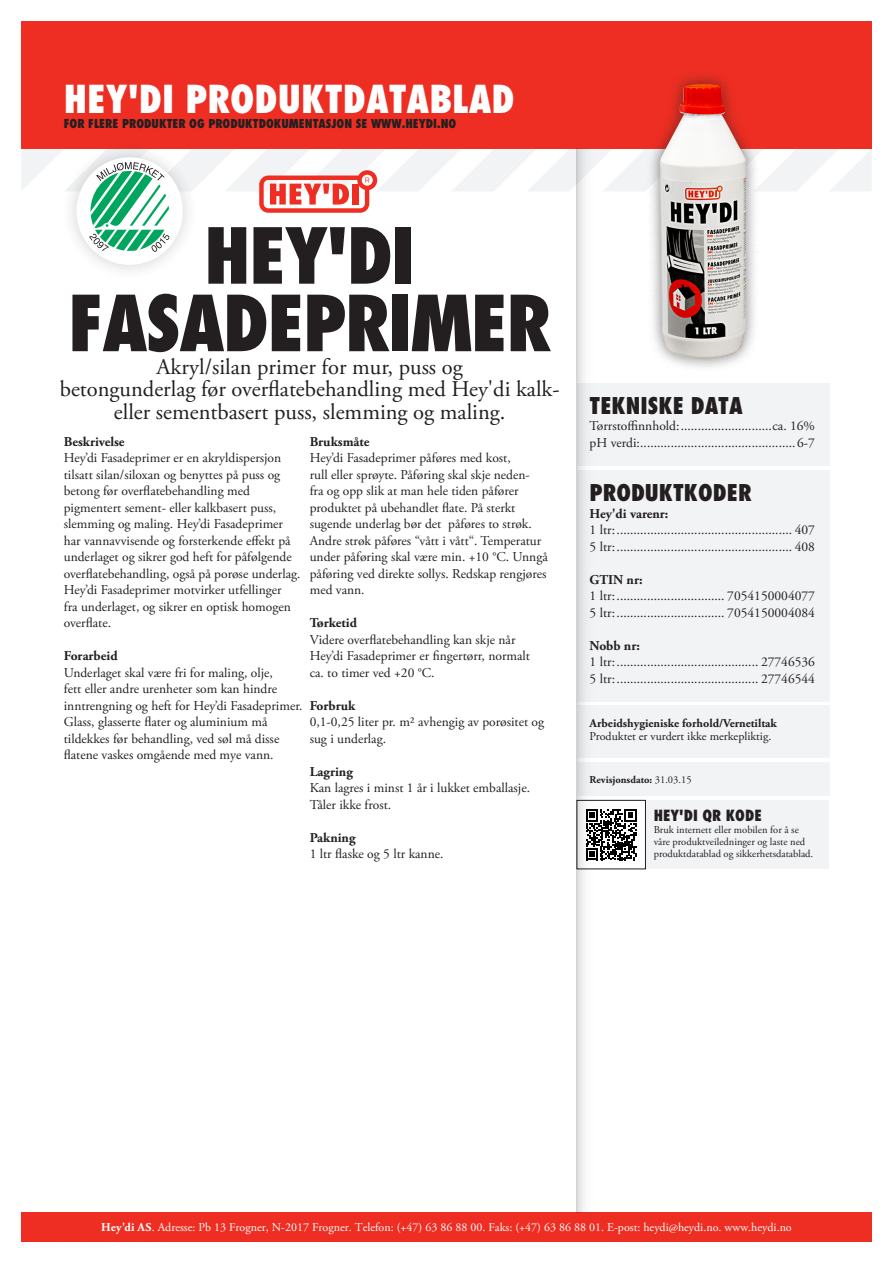
<style>
.page{position:relative;width:893px;height:1263px;background:#fff}
.page>*{position:absolute;margin:0;border:0;box-sizing:border-box;transform-origin:0 0}
.t1{font:800 condensed 75px/67.5px "Futura";letter-spacing:-.025em;color:#231f20;text-align:center}
.t2{font:800 condensed 37.5px "Futura";color:#fff}
.t3{font:22.5px/22.5px "Adobe Garamond Pro";color:#231f20;text-align:center}
.t4{font:800 condensed 22.5px "Futura";color:#231f20}
.t5{font:800 condensed 15px "Futura";color:#231f20}
.t6{font:13.5px/16.5px "Adobe Garamond Pro";color:#231f20}
.t7{font:700 13.5px "Adobe Garamond Pro";color:#231f20}
.t8{font:12px "Adobe Garamond Pro";color:#fff}
.t9{font:800 condensed 12px "Futura";color:#231f20}
.t10{font:700 12px "Adobe Garamond Pro";color:#231f20}
.t11{font:12px "Adobe Garamond Pro";color:#231f20}
.t12{font:10.5px/12px "Adobe Garamond Pro";color:#231f20}
.t13{font:700 10.5px "Adobe Garamond Pro";color:#231f20}
.s1{font-weight:400}
.s2{font-weight:700}
</style>
<div class="page">
<div style="left:21px;top:21px;width:851px;height:128px;background:#ee2e22"></div>
<div style="left:21px;top:1212px;width:851px;height:30px;background:#ee2e22"></div>
<div style="left:577px;top:762px;width:252px;height:33px;background:#f2f3f4"></div>
<div style="left:577px;top:470px;width:252px;height:231px;background:#f2f3f4"></div>
<div style="left:577px;top:705px;width:252px;height:53px;background:#f2f3f4"></div>
<div style="left:645px;top:800px;width:184px;height:69px;background:#f2f3f4"></div>
<svg style="left:598px;top:809px;width:39px;height:51px"></svg>
<div style="left:577px;top:383px;width:252px;height:82px;background:#f2f3f4"></div>
<div style="left:646px;top:70px;width:114px;height:303px;background:#231f20;opacity:.5"></div>
<img style="left:660px;top:84px;width:86px;height:274px">
<svg style="left:577px;top:252px;width:21px;height:960px"></svg>
<div style="left:61px;top:141px;width:138px;height:140px;background:#231f20;opacity:.2"></div>
<div style="left:77px;top:157px;width:106px;height:108px;background:#fff;border-radius:50%"></div>
<svg style="left:22px;top:149px;width:849px;height:103px"></svg>
<h2 class="t2" style="left:64px;top:75px;width:452px">HEY'DI PRODUKTDATABLAD</h2>
<p class="t9" style="left:64px;top:115px;width:394px">FOR FLERE PRODUKTER OG PRODUKTDOKUMENTASJON SE WWW.HEYDI.NO</p>
<h1 class="t1" style="left:68px;top:221px;width:485px">HEY'DI<br>FASADEPRIMER</h1>
<h3 class="t3" style="left:60px;top:356px;width:501px">Akryl/silan primer for mur, puss og<br>betongunderlag før overflatebehandling med Hey'di kalk&shy;eller sementbasert puss, slemming og maling.</h3>
<h3 class="t4" style="left:590px;top:391px;width:155px">TEKNISKE DATA</h3>
<p class="t6" style="left:590px;top:418px;width:227px">Tørrstoffinnhold:...........................ca. 16%</p>
<p class="t7" style="left:64px;top:434px;width:62px">Beskrivelse</p>
<p class="t6" style="left:590px;top:435px;width:227px">pH verdi:..............................................6-7</p>
<p class="t6" style="left:64px;top:450px;width:238px">Hey’di Fasadeprimer er en akryldispersjon tilsatt silan/siloxan og benyttes på puss og betong før overflatebehandling med pigmentert sement- eller kalkbasert puss, slemming og maling. Hey’di Fasadeprimer har vannavvisende og forsterkende effekt på underlaget og sikrer god heft for påfølgende overflatebehandling, også på porøse underlag.<br>Hey’di Fasadeprimer motvirker utfellinger<br>fra underlaget, og sikrer en optisk homogen overflate.</p>
<p class="t7" style="left:64px;top:648px;width:55px">Forarbeid</p>
<p class="t6" style="left:64px;top:665px;width:240px">Underlaget skal være fri for maling, olje,<br>fett eller andre urenheter som kan hindre inntrengning og heft for Hey’di Fasadeprimer.<br>Glass, glasserte flater og aluminium må tildekkes før behandling, ved søl må disse flatene vaskes omgående med mye vann.</p>
<p class="t7" style="left:310px;top:434px;width:61px">Bruksmåte</p>
<p class="t6" style="left:310px;top:450px;width:240px">Hey’di Fasadeprimer påføres med kost,<br>rull eller sprøyte. Påføring skal skje neden-<br>fra og opp slik at man hele tiden påfører produktet på ubehandlet flate. På sterkt sugende underlag bør det påføres to strøk.<br>Andre strøk påføres “vått i vått“. Temperatur under påføring skal være min. +10 °C. Unngå påføring ved direkte sollys. Redskap rengjøres med vann.</p>
<p class="t7" style="left:310px;top:615px;width:49px">Tørketid</p>
<p class="t6" style="left:310px;top:632px;width:222px">Videre overflatebehandling kan skje når<br>Hey’di Fasadeprimer er fingertørr, normalt ca. to timer ved +20 °C.</p>
<p class="t7" style="left:310px;top:698px;width:47px">Forbruk</p>
<p class="t6" style="left:310px;top:714px;width:236px">0,1-0,25 liter pr. m2 avhengig av porøsitet og sug i underlag.</p>
<p class="t7" style="left:310px;top:764px;width:45px">Lagring</p>
<p class="t6" style="left:310px;top:780px;width:222px">Kan lagres i minst 1 år i lukket emballasje.<br>Tåler ikke frost.</p>
<p class="t7" style="left:310px;top:830px;width:47px">Pakning</p>
<p class="t6" style="left:310px;top:846px;width:135px">1 ltr flaske og 5 ltr kanne.</p>
<h3 class="t4" style="left:590px;top:478px;width:163px">PRODUKTKODER</h3>
<p class="t7" style="left:590px;top:505px;width:80px">Hey'di varenr:</p>
<p class="t6" style="left:590px;top:522px;width:227px">1 ltr:.................................................... 407<br>5 ltr:.................................................... 408</p>
<p class="t7" style="left:590px;top:571px;width:54px">GTIN nr:</p>
<p class="t6" style="left:590px;top:588px;width:227px">1 ltr:................................ 7054150004077<br>5 ltr:................................ 7054150004084</p>
<p class="t7" style="left:590px;top:637px;width:52px">Nobb nr:</p>
<p class="t6" style="left:590px;top:654px;width:227px">1 ltr:.......................................... 27746536<br>5 ltr:.......................................... 27746544</p>
<p class="t10" style="left:590px;top:716px;width:189px">Arbeidshygieniske forhold/Vernetiltak</p>
<p class="t11" style="left:590px;top:729px;width:183px">Produktet er vurdert ikke merkepliktig.</p>
<p class="t13" style="left:590px;top:773px;width:103px">Revisjonsdato: <span class="s1">31.03.15</span></p>
<p class="t5" style="left:654px;top:805px;width:110px">HEY'DI QR KODE</p>
<p class="t12" style="left:654px;top:824px;width:161px">Bruk internett eller mobilen for å se våre produktveiledninger og laste ned produktdatablad og sikkerhetsdatablad.</p>
<p class="t8" style="left:101px;top:1220px;width:692px"><span class="s2">Hey'di AS</span>. Adresse: Pb 13 Frogner, N-2017 Frogner. Telefon: (+47) 63 86 88 00. Faks: (+47) 63 86 88 01. E-post: heydi@heydi.no. www.heydi.no</p>
</div>
